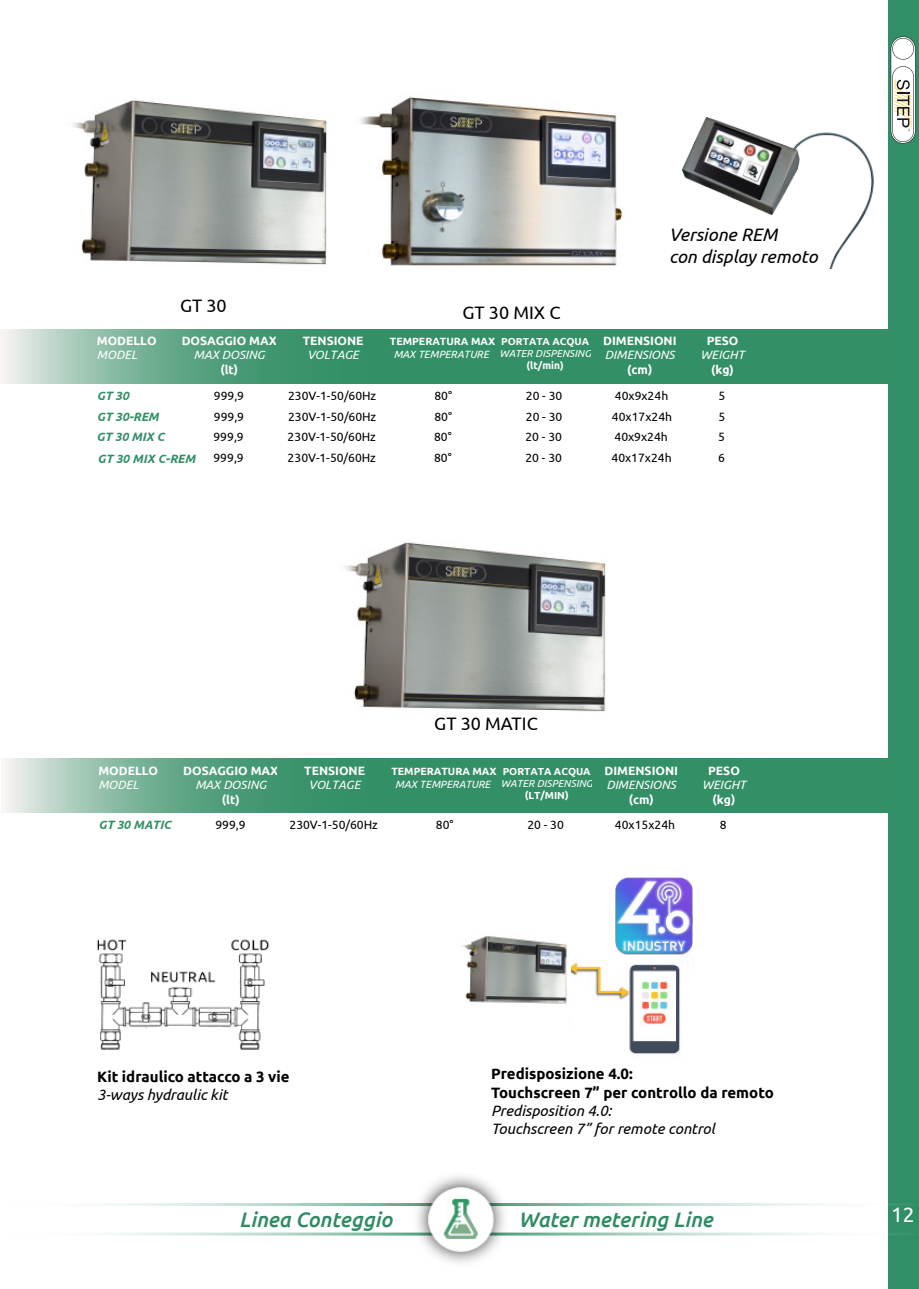
<style>
.page{position:relative;width:919px;height:1289px;background:#fff}
.page>*{position:absolute;margin:0;border:0;box-sizing:border-box;transform-origin:0 0}
.t1{font:italic 500 21px "Ubuntu";color:#2f8b63}
.t2{font:21px "Ubuntu";color:#fff}
.t3{font:italic 18px/21.6px "Ubuntu";color:#000}
.t4{font:18px "Ubuntu";color:#000}
.t5{font:700 15px/18px "Ubuntu";color:#000}
.t6{font:italic 15px/18px "Ubuntu";color:#000}
.t7{font:12px "Ubuntu";color:#000}
.t8{font:700 12px "Ubuntu";color:#fff}
.t9{font:italic 12px "Ubuntu";color:#fff}
.t10{font:italic 700 12px "Ubuntu";color:#338f66}
.t11{font:700 10.5px "Ubuntu";color:#fff}
.t12{font:italic 10.5px "Ubuntu";color:#fff}
.t13{font:700 10.2px "Ubuntu";color:#fff}
.t14{font:italic 10.2px "Ubuntu";color:#fff}
</style>
<div class="page">
<img style="left:96px;top:939px;width:174px;height:111px">
<div style="left:887px;top:1px;width:31px;height:1287px;background:#308f66"></div>
<svg style="left:890px;top:36px;width:25px;height:107px;background:#cbd0c8"></svg>
<svg style="left:6px;top:758px;width:881px;height:54px;background:#4c9b77"></svg>
<svg style="left:4px;top:329px;width:883px;height:54px;background:#4c9b78"></svg>
<img style="left:72px;top:99px;width:255px;height:166px">
<img style="left:682px;top:117px;width:190px;height:151px">
<img style="left:360px;top:96px;width:263px;height:170px">
<img style="left:345px;top:542px;width:261px;height:170px">
<hr style="left:2px;top:1232px;width:916px;height:3px;background:#fff">
<hr style="left:2px;top:1202px;width:916px;height:3px;background:#fff">
<img style="left:406px;top:1175px;width:111px;height:88px">
<img style="left:429px;top:1187px;width:64px;height:64px">
<img style="left:571px;top:887px;width:122px;height:168px">
<img style="left:615px;top:877px;width:77px;height:77px">
<img style="left:462px;top:936px;width:105px;height:68px">
<p class="t8" style="left:97px;top:333px;width:61px">MODELLO</p>
<p class="t9" style="left:97px;top:348px;width:42px">MODEL</p>
<h2 class="t4" style="left:180px;top:295px;width:48px">GT 30</h2>
<p class="t8" style="left:182px;top:333px;width:97px">DOSAGGIO MAX</p>
<p class="t9" style="left:194px;top:348px;width:72px">MAX DOSING</p>
<p class="t8" style="left:220px;top:362px;width:19px">(lt)</p>
<p class="t8" style="left:303px;top:333px;width:62px">TENSIONE</p>
<p class="t9" style="left:307px;top:348px;width:53px">VOLTAGE</p>
<h2 class="t3" style="left:669px;top:223px;width:150px">Versione REM<br>con display remoto</h2>
<h2 class="t4" style="left:462px;top:302px;width:100px">GT 30 MIX C</h2>
<p class="t13" style="left:501px;top:335px;width:89px">PORTATA ACQUA</p>
<p class="t14" style="left:499px;top:347px;width:93px">WATER DISPENSING</p>
<p class="t13" style="left:526px;top:359px;width:39px">(lt/min)</p>
<p class="t11" style="left:390px;top:335px;width:107px">TEMPERATURA MAX</p>
<p class="t12" style="left:393px;top:348px;width:97px">MAX TEMPERATURE</p>
<p class="t8" style="left:603px;top:333px;width:75px">DIMENSIONI</p>
<p class="t9" style="left:605px;top:348px;width:71px">DIMENSIONS</p>
<p class="t8" style="left:627px;top:362px;width:27px">(cm)</p>
<p class="t8" style="left:706px;top:333px;width:33px">PESO</p>
<p class="t9" style="left:700px;top:348px;width:45px">WEIGHT</p>
<p class="t8" style="left:711px;top:362px;width:24px">(kg)</p>
<p class="t10" style="left:97px;top:389px;width:34px">GT 30</p>
<p class="t7" style="left:214px;top:389px;width:32px">999,9</p>
<p class="t7" style="left:288px;top:389px;width:90px">230V-1-50/60Hz</p>
<p class="t7" style="left:434px;top:389px;width:19px">80°</p>
<p class="t7" style="left:526px;top:389px;width:38px">20 - 30</p>
<p class="t7" style="left:615px;top:389px;width:55px">40x9x24h</p>
<p class="t7" style="left:718px;top:389px;width:8px">5</p>
<p class="t10" style="left:97px;top:409px;width:64px">GT 30-REM</p>
<p class="t7" style="left:214px;top:409px;width:32px">999,9</p>
<p class="t7" style="left:288px;top:409px;width:90px">230V-1-50/60Hz</p>
<p class="t7" style="left:434px;top:409px;width:19px">80°</p>
<p class="t7" style="left:526px;top:409px;width:38px">20 - 30</p>
<p class="t7" style="left:612px;top:409px;width:62px">40x17x24h</p>
<p class="t7" style="left:718px;top:409px;width:8px">5</p>
<p class="t10" style="left:96px;top:430px;width:70px">GT 30 MIX C</p>
<p class="t7" style="left:213px;top:430px;width:32px">999,9</p>
<p class="t7" style="left:287px;top:430px;width:90px">230V-1-50/60Hz</p>
<p class="t7" style="left:434px;top:430px;width:19px">80°</p>
<p class="t7" style="left:525px;top:430px;width:38px">20 - 30</p>
<p class="t7" style="left:614px;top:430px;width:55px">40x9x24h</p>
<p class="t7" style="left:718px;top:430px;width:8px">5</p>
<p class="t10" style="left:97px;top:451px;width:99px">GT 30 MIX C-REM</p>
<p class="t7" style="left:213px;top:450px;width:32px">999,9</p>
<p class="t7" style="left:287px;top:450px;width:90px">230V-1-50/60Hz</p>
<p class="t7" style="left:434px;top:450px;width:19px">80°</p>
<p class="t7" style="left:525px;top:450px;width:38px">20 - 30</p>
<p class="t7" style="left:611px;top:450px;width:62px">40x17x24h</p>
<p class="t7" style="left:718px;top:450px;width:8px">6</p>
<p class="t8" style="left:98px;top:763px;width:61px">MODELLO</p>
<p class="t9" style="left:98px;top:778px;width:42px">MODEL</p>
<p class="t8" style="left:183px;top:763px;width:97px">DOSAGGIO MAX</p>
<p class="t9" style="left:195px;top:778px;width:72px">MAX DOSING</p>
<p class="t8" style="left:222px;top:792px;width:19px">(lt)</p>
<p class="t8" style="left:304px;top:763px;width:62px">TENSIONE</p>
<p class="t9" style="left:309px;top:778px;width:53px">VOLTAGE</p>
<h2 class="t4" style="left:434px;top:712px;width:105px">GT 30 MATIC</h2>
<p class="t13" style="left:502px;top:765px;width:89px">PORTATA ACQUA</p>
<p class="t14" style="left:501px;top:777px;width:93px">WATER DISPENSING</p>
<p class="t13" style="left:524px;top:789px;width:45px">(LT/MIN)</p>
<p class="t11" style="left:391px;top:765px;width:107px">TEMPERATURA MAX</p>
<p class="t12" style="left:395px;top:777px;width:97px">MAX TEMPERATURE</p>
<p class="t8" style="left:604px;top:763px;width:75px">DIMENSIONI</p>
<p class="t9" style="left:606px;top:778px;width:71px">DIMENSIONS</p>
<p class="t8" style="left:628px;top:792px;width:27px">(cm)</p>
<p class="t8" style="left:708px;top:763px;width:33px">PESO</p>
<p class="t9" style="left:702px;top:778px;width:45px">WEIGHT</p>
<p class="t8" style="left:712px;top:792px;width:24px">(kg)</p>
<p class="t10" style="left:98px;top:817px;width:74px">GT 30 MATIC</p>
<p class="t7" style="left:215px;top:817px;width:32px">999,9</p>
<p class="t7" style="left:289px;top:817px;width:90px">230V-1-50/60Hz</p>
<p class="t7" style="left:436px;top:817px;width:19px">80°</p>
<p class="t7" style="left:527px;top:817px;width:38px">20 - 30</p>
<p class="t7" style="left:615px;top:817px;width:62px">40x15x24h</p>
<p class="t7" style="left:719px;top:817px;width:8px">8</p>
<p class="t5" style="left:97px;top:1067px;width:194px">Kit idraulico attacco a 3 vie</p>
<p class="t6" style="left:97px;top:1085px;width:132px">3-ways hydraulic kit</p>
<p class="t5" style="left:491px;top:1064px;width:284px">Predisposizione 4.0:<br>Touchscreen 7” per controllo da remoto</p>
<p class="t6" style="left:491px;top:1100px;width:225px">Predisposition 4.0:<br>Touchscreen 7” for remote control</p>
<h1 class="t1" style="left:239px;top:1207px;width:155px">Linea Conteggio</h1>
<h1 class="t1" style="left:518px;top:1207px;width:196px">Water metering Line</h1>
<h1 class="t2" style="left:891px;top:1201px;width:25px">12</h1>
</div>
